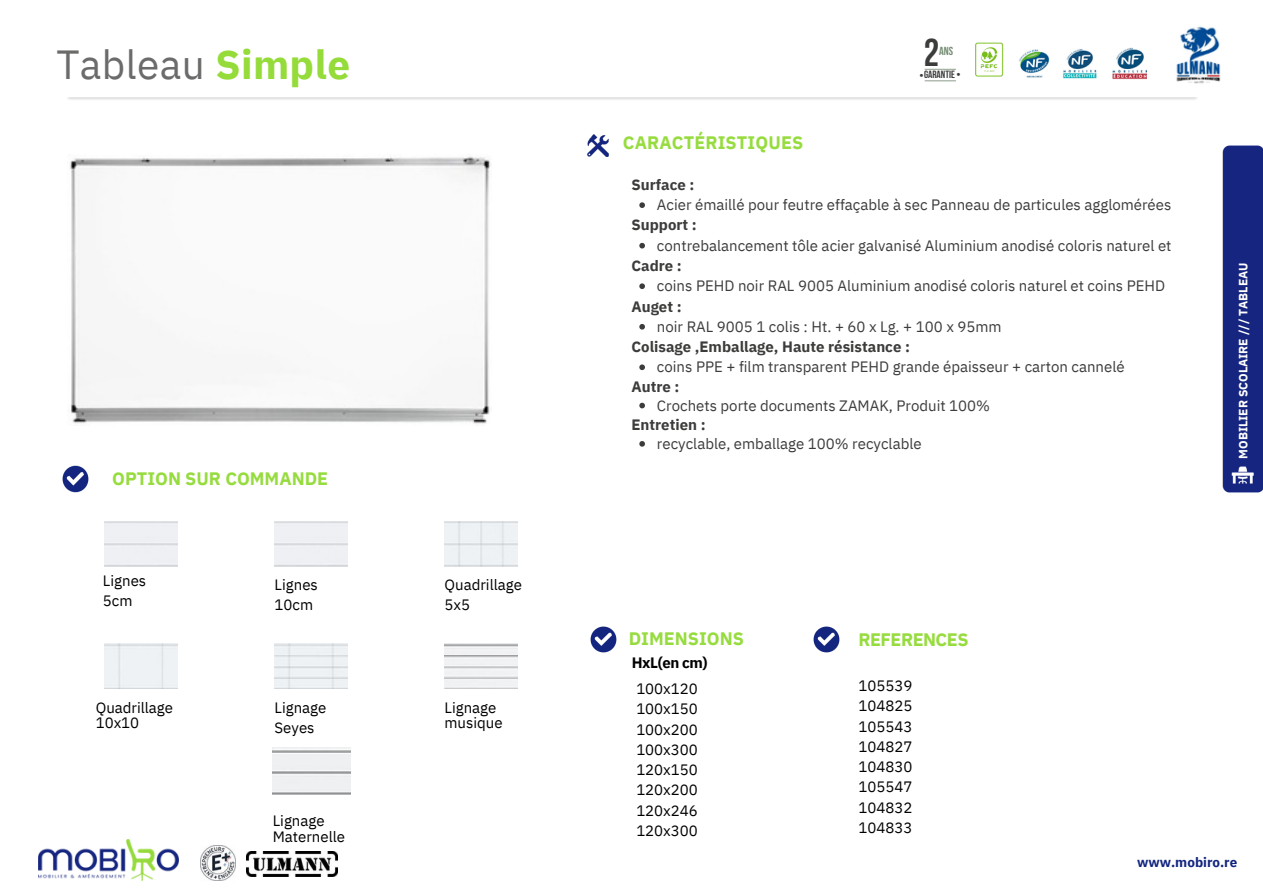
<style>
.page{position:relative;width:1263px;height:894px;background:#fff}
.page>*{position:absolute;margin:0;border:0;box-sizing:border-box;transform-origin:0 0}
.t1{font:40.5px "IBM Plex Sans";letter-spacing:.01em;color:#6b6b6a}
.t2{font:700 38.7px "Bebas Neue";color:#3c3c3b}
.t3{font:700 18px "IBM Plex Sans";color:#97dc3f}
.t4{font:700 18px "IBM Plex Sans";letter-spacing:-.025em;color:#97dc3f}
.t5{font:15px "IBM Plex Sans";color:#3c3c3b}
.t6{font:15px/20.2px "IBM Plex Sans";color:#000}
.t7{font:700 15px "IBM Plex Sans";color:#3c3c3b}
.t8{font:700 15px "IBM Plex Sans";letter-spacing:-.025em;color:#000}
.t9{font:700 13.5px "IBM Plex Sans";color:#13257f}
.t10{font:700 12px "IBM Plex Sans";color:#fff}
.t11{font:700 11.55px "Bebas Neue";color:#748d72}
.t12{font:700 10.5px "Bebas Neue";color:#3c3c3b}
.s1{font-weight:700;color:#95db3a}
</style>
<div class="page">
<img style="left:70px;top:156px;width:421px;height:268px">
<div style="left:1222px;top:145px;width:41px;height:348px;background:#162680"></div>
<svg style="left:639px;top:202px;width:6px;height:6px"></svg>
<svg style="left:639px;top:243px;width:6px;height:5px"></svg>
<svg style="left:639px;top:283px;width:6px;height:6px"></svg>
<svg style="left:639px;top:324px;width:6px;height:5px"></svg>
<svg style="left:639px;top:364px;width:6px;height:6px"></svg>
<svg style="left:639px;top:402px;width:6px;height:6px"></svg>
<svg style="left:639px;top:441px;width:6px;height:5px"></svg>
<img style="left:588px;top:134px;width:20px;height:23px">
<img style="left:39px;top:839px;width:139px;height:41px">
<img style="left:445px;top:521px;width:73px;height:45px">
<img style="left:105px;top:643px;width:73px;height:45px">
<img style="left:275px;top:643px;width:73px;height:45px">
<img style="left:62px;top:465px;width:27px;height:28px">
<img style="left:590px;top:626px;width:27px;height:27px">
<img style="left:813px;top:626px;width:27px;height:27px">
<img style="left:201px;top:845px;width:35px;height:35px">
<img style="left:246px;top:851px;width:91px;height:25px">
<img style="left:975px;top:42px;width:75px;height:35px">
<img style="left:1063px;top:48px;width:83px;height:32px">
<img style="left:1018px;top:49px;width:31px;height:29px">
<img style="left:1176px;top:26px;width:45px;height:58px">
<h6 class="t1" style="left:56px;top:37px;width:295px">Tableau <span class="s1">Simple</span></h6>
<h4 class="t3" style="left:112px;top:466px;width:217px">OPTION SUR COMMANDE</h4>
<p class="t6" style="left:103px;top:570px;width:45px">Lignes<br>5cm</p>
<p class="t6" style="left:275px;top:573px;width:45px">Lignes<br>10cm</p>
<p class="t6" style="left:445px;top:573px;width:79px">Quadrillage<br>5x5</p>
<h4 class="t6" style="left:96px;top:698px;width:79px;line-height:15.8px">Quadrillage<br>10x10</h4>
<h4 class="t6" style="left:275px;top:697px;width:53px">Lignage<br>Seyes</h4>
<p class="t6" style="left:445px;top:698px;width:60px;line-height:15.8px">Lignage musique</p>
<p class="t6" style="left:273px;top:812px;width:74px;line-height:15.8px">Lignage<br>Maternelle</p>
<h3 class="t3" style="left:623px;top:130px;width:182px">CARACTÉRISTIQUES</h3>
<h2 class="t2" style="left:924px;top:37px;width:17px">2</h2>
<p class="t12" style="left:919px;top:70px;width:43px">•GARANTIE•</p>
<h5 class="t11" style="left:939px;top:46px;width:16px">ANS</h5>
<p class="t7" style="left:631px;top:174px;width:64px">Surface :</p>
<h1 class="t5" style="left:657px;top:195px;width:516px">Acier émaillé pour feutre effaçable à sec Panneau de particules agglomérées</h1>
<p class="t7" style="left:631px;top:215px;width:67px">Support :</p>
<p class="t5" style="left:657px;top:235px;width:516px">contrebalancement tôle acier galvanisé Aluminium anodisé coloris naturel et</p>
<p class="t7" style="left:631px;top:255px;width:52px">Cadre :</p>
<p class="t5" style="left:657px;top:276px;width:510px">coins PEHD noir RAL 9005 Aluminium anodisé coloris naturel et coins PEHD</p>
<p class="t7" style="left:631px;top:296px;width:52px">Auget :</p>
<p class="t5" style="left:657px;top:316px;width:346px">noir RAL 9005 1 colis : Ht. + 60 x Lg. + 100 x 95mm</p>
<h2 class="t7" style="left:631px;top:336px;width:280px">Colisage ,Emballage, Haute résistance :</h2>
<p class="t5" style="left:657px;top:357px;width:469px">coins PPE + film transparent PEHD grande épaisseur + carton cannelé</p>
<h2 class="t7" style="left:631px;top:376px;width:49px">Autre :</h2>
<h3 class="t5" style="left:657px;top:395px;width:335px">Crochets porte documents ZAMAK, Produit 100%</h3>
<p class="t7" style="left:631px;top:414px;width:76px">Entretien :</p>
<h3 class="t5" style="left:657px;top:433px;width:266px">recyclable, emballage 100% recyclable</h3>
<p class="t10" style="left:1235px;top:458px;width:197px;rotate:-90deg">MOBILIER SCOLAIRE /// TABLEAU</p>
<p class="t3" style="left:629px;top:626px;width:117px">DIMENSIONS</p>
<p class="t8" style="left:632px;top:652px;width:77px">HxL(en cm)</p>
<h4 class="t6" style="left:636px;top:678px;width:63px;text-align:justify">100x120<br>100x150<br>100x200<br>100x300<br>120x150<br>120x200<br>120x246<br>120x300</h4>
<p class="t4" style="left:858px;top:627px;width:112px">REFERENCES</p>
<h4 class="t6" style="left:858px;top:675px;width:55px;text-align:justify">105539<br>104825<br>105543<br>104827<br>104830<br>105547<br>104832<br>104833</h4>
<h3 class="t9" style="left:1137px;top:852px;width:102px">www.mobiro.re</h3>
</div>
